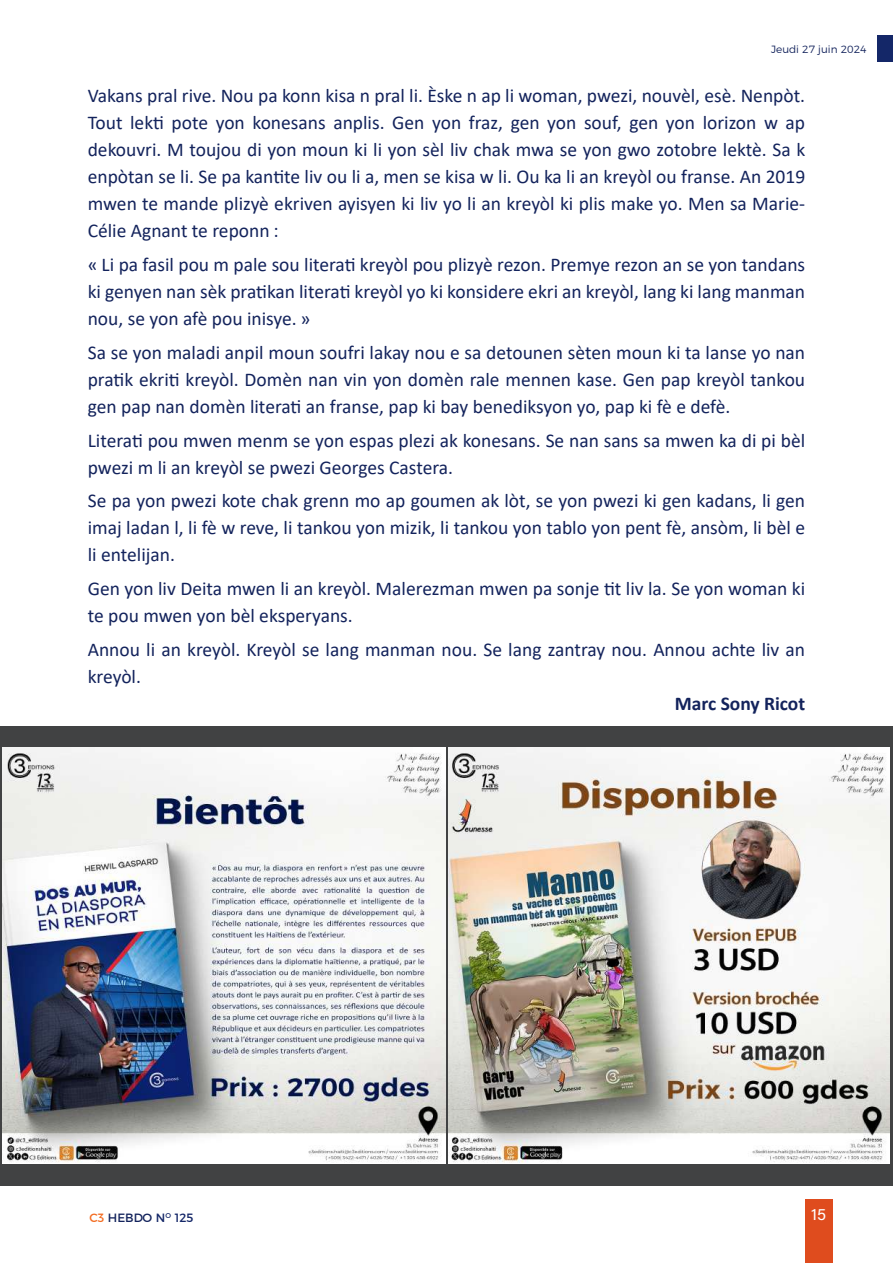
<style>
.page{position:relative;width:893px;height:1263px;background:#fff}
.page>*{position:absolute;margin:0;border:0;box-sizing:border-box;transform-origin:0 0}
.t1{font:19.5px/27px "Calibri";color:#13235c;text-align:justify}
.t2{font:700 19.5px "Calibri";color:#13235c}
.t3{font:16.5px "Acumin Pro";color:#fff}
.t4{font:12px "Montserrat";color:#13235c}
.t5{font:300 10.5px "Montserrat";color:#13235c}
.s1{color:#f36c21}
.s2{color:#142768}
</style>
<div class="page">
<div style="left:877px;top:35px;width:16px;height:27px;background:#142768"></div>
<div style="left:805px;top:1199px;width:27px;height:64px;background:#df4c1e"></div>
<div style="left:0;top:727px;width:893px;height:459px;background:#414243"></div>
<img style="left:3px;top:748px;width:442px;height:416px">
<img style="left:448px;top:748px;width:441px;height:416px">
<p class="t5" style="left:771px;top:41px;width:97px">Jeudi 27 juin 2024</p>
<p class="t1" style="left:88px;top:82px;width:719px">Vakans pral rive. Nou pa konn kisa n pral li. Èske n ap li woman, pwezi, nouvèl, esè. Nenpòt.<br>Tout lekti pote yon konesans anplis. Gen yon fraz, gen yon souf, gen yon lorizon w ap dekouvri. M toujou di yon moun ki li yon sèl liv chak mwa se yon gwo zotobre lektè. Sa k enpòtan se li. Se pa kantite liv ou li a, men se kisa w li. Ou ka li an kreyòl ou franse. An 2019 mwen te mande plizyè ekriven ayisyen ki liv yo li an kreyòl ki plis make yo. Men sa Marie-Célie Agnant te reponn :</p>
<p class="t1" style="left:88px;top:251px;width:719px">« Li pa fasil pou m pale sou literati kreyòl pou plizyè rezon. Premye rezon an se yon tandans ki genyen nan sèk pratikan literati kreyòl yo ki konsidere ekri an kreyòl, lang ki lang manman nou, se yon afè pou inisye. »</p>
<p class="t1" style="left:88px;top:338px;width:719px">Sa se yon maladi anpil moun soufri lakay nou e sa detounen sèten moun ki ta lanse yo nan pratik ekriti kreyòl. Domèn nan vin yon domèn rale mennen kase. Gen pap kreyòl tankou gen pap nan domèn literati an franse, pap ki bay benediksyon yo, pap ki fè e defè.</p>
<p class="t1" style="left:88px;top:426px;width:719px">Literati pou mwen menm se yon espas plezi ak konesans. Se nan sans sa mwen ka di pi bèl pwezi m li an kreyòl se pwezi Georges Castera.</p>
<p class="t1" style="left:88px;top:487px;width:719px">Se pa yon pwezi kote chak grenn mo ap goumen ak lòt, se yon pwezi ki gen kadans, li gen imaj ladan l, li fè w reve, li tankou yon mizik, li tankou yon tablo yon pent fè, ansòm, li bèl e li entelijan.</p>
<p class="t1" style="left:88px;top:575px;width:719px">Gen yon liv Deita mwen li an kreyòl. Malerezman mwen pa sonje tit liv la. Se yon woman ki te pou mwen yon bèl eksperyans.</p>
<p class="t1" style="left:88px;top:635px;width:719px">Annou li an kreyòl. Kreyòl se lang manman nou. Se lang zantray nou. Annou achte liv an kreyòl.</p>
<p class="t2" style="left:675px;top:690px;width:132px">Marc Sony Ricot</p>
<p class="t4" style="left:89px;top:1208px;width:105px"><span class="s1">C3</span> HEBDO <span class="s2">N</span><sup>O</sup> <span class="s2">125</span></p>
<p class="t3" style="left:811px;top:1203px;width:16px">15</p>
</div>
